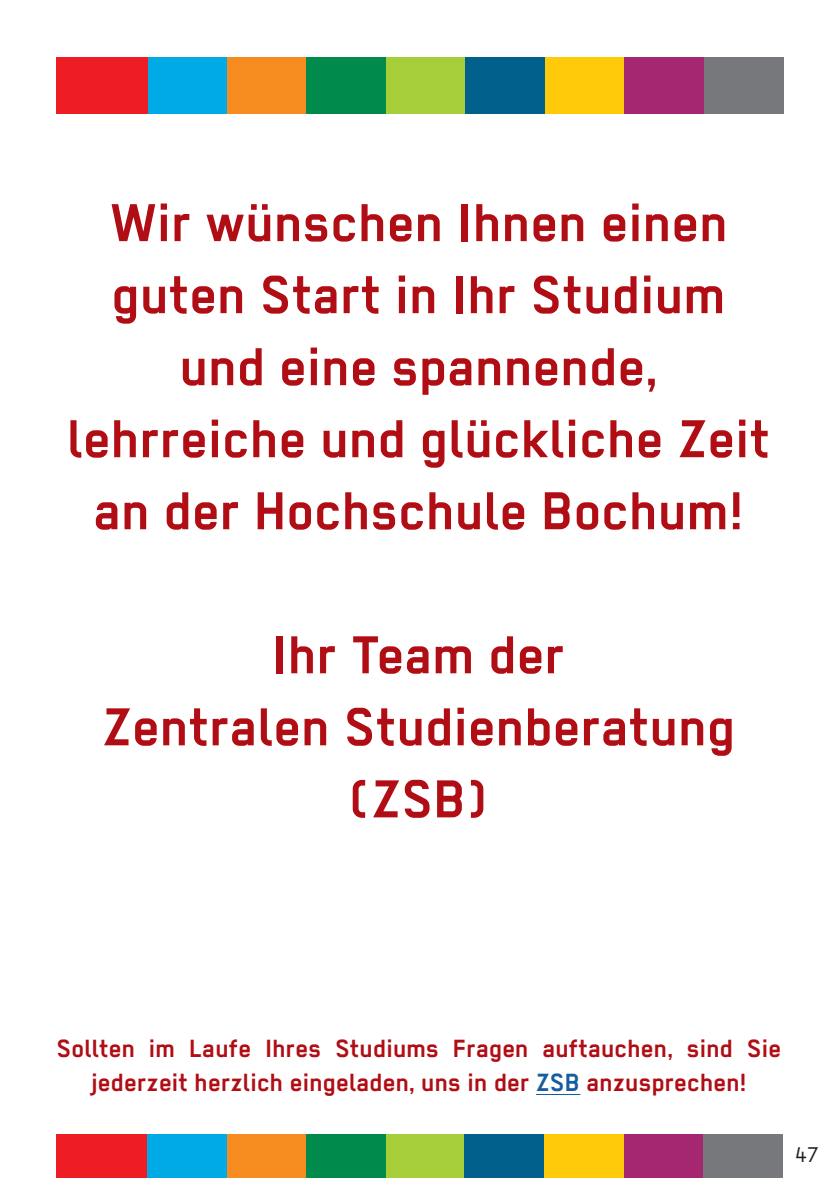
<style>
.page{position:relative;width:840px;height:1191px;background:#fff}
.page>*{position:absolute;margin:0;border:0;box-sizing:border-box;transform-origin:0 0}
.t1{font:700 60px/72px "BO Regular";color:#b00d15;text-align:center}
.t2{font:700 28px/33.6px "BO Regular";color:#b00d15;text-align:center}
.t3{font:24px "BO Regular Normal";color:#231f20}
.s1{color:#175d9e}
</style>
<div class="page">
<div style="left:57px;top:1134px;width:91px;height:43px;background:#ee1d23"></div>
<div style="left:148px;top:1134px;width:79px;height:43px;background:#00abe5"></div>
<div style="left:227px;top:1134px;width:79px;height:43px;background:#f68b1f"></div>
<div style="left:306px;top:1134px;width:79px;height:43px;background:#008b4c"></div>
<div style="left:386px;top:1134px;width:79px;height:43px;background:#a6ce39"></div>
<div style="left:464px;top:1134px;width:79px;height:43px;background:#01608c"></div>
<div style="left:544px;top:1134px;width:79px;height:43px;background:#feca0a"></div>
<div style="left:623px;top:1134px;width:80px;height:43px;background:#a52771"></div>
<div style="left:702px;top:1134px;width:80px;height:43px;background:#76787b"></div>
<div style="left:57px;top:57px;width:91px;height:56px;background:#ee1d23"></div>
<div style="left:148px;top:57px;width:79px;height:56px;background:#00abe5"></div>
<div style="left:227px;top:57px;width:79px;height:56px;background:#f68b1f"></div>
<div style="left:306px;top:57px;width:80px;height:56px;background:#008b4c"></div>
<div style="left:386px;top:57px;width:79px;height:56px;background:#a6ce39"></div>
<div style="left:465px;top:57px;width:80px;height:56px;background:#01608c"></div>
<div style="left:545px;top:57px;width:79px;height:56px;background:#feca0a"></div>
<div style="left:624px;top:57px;width:79px;height:56px;background:#a52771"></div>
<div style="left:703px;top:57px;width:80px;height:56px;background:#76787b"></div>
<hr style="left:536px;top:1094px;width:44px;height:1px;background:#175d9e">
<p class="t1" style="left:110px;top:186px;width:620px">Wir wünschen Ihnen einen</p>
<p class="t1" style="left:112px;top:258px;width:615px">guten Start in Ihr Studium</p>
<p class="t1" style="left:180px;top:330px;width:479px">und eine spannende,</p>
<p class="t1" style="left:68px;top:402px;width:704px">lehrreiche und glückliche Zeit</p>
<p class="t1" style="left:94px;top:474px;width:651px">an der Hochschule Bochum!</p>
<p class="t1" style="left:273px;top:618px;width:294px">Ihr Team der</p>
<p class="t1" style="left:103px;top:690px;width:634px">Zentralen Studienberatung (ZSB)</p>
<p class="t2" style="left:57px;top:1031px;width:726px">Sollten im Laufe Ihres Studiums Fragen auftauchen, sind Sie jederzeit herzlich eingeladen, uns in der <span class="s1">ZSB</span> anzusprechen!</p>
<p class="t3" style="left:794px;top:1141px;width:25px">47</p>
</div>
